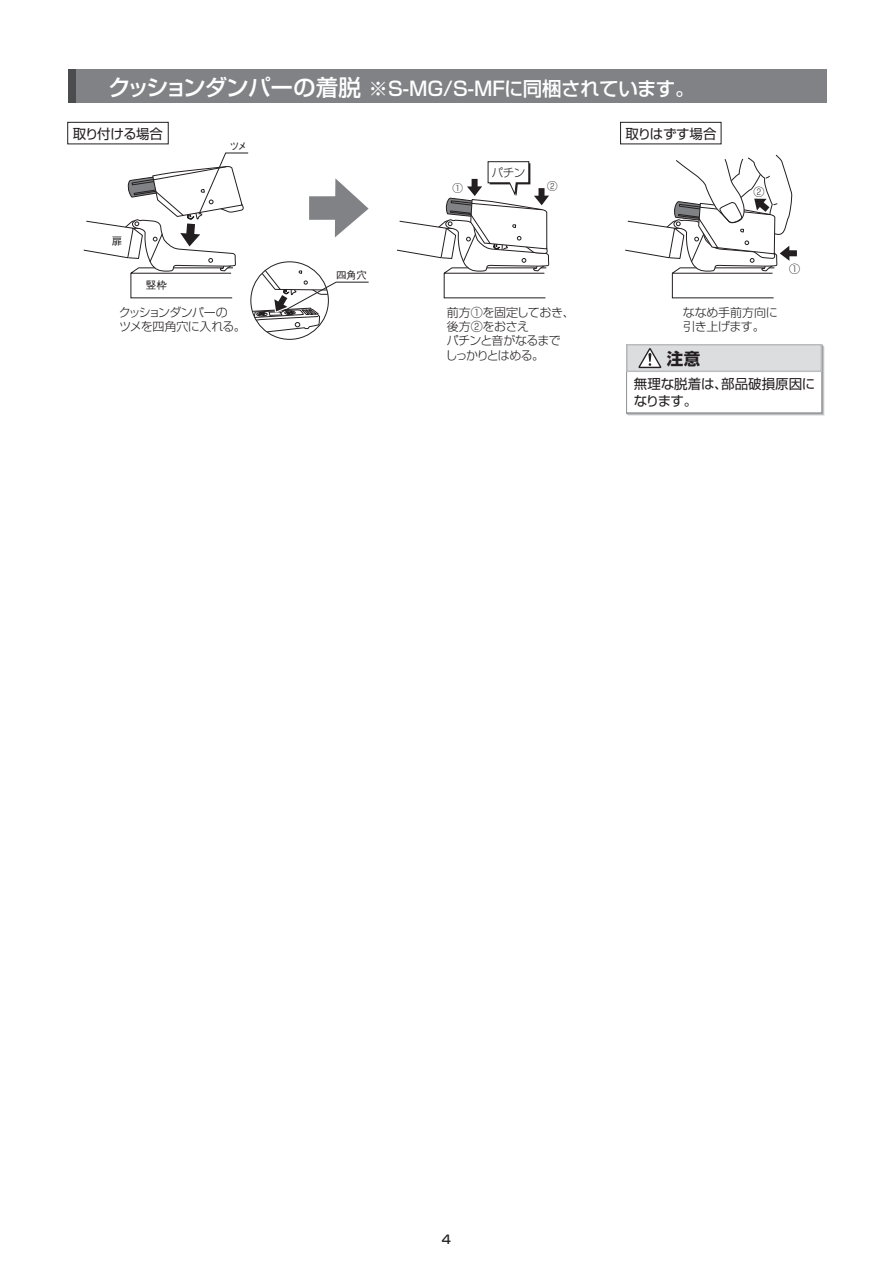
<style>
.page{position:relative;width:893px;height:1263px;background:#fff}
.page>*{position:absolute;margin:0;border:0;box-sizing:border-box;transform-origin:0 0}
.t1{font:500 19.5px "Shin Go Pr 5";letter-spacing:-.025em;color:#fff}
.t2{font:700 16.5px "Shin Go Pr 5";color:#231f20}
.t3{font:13.5px/16.5px "Shin Go Pr 5";letter-spacing:-.015em;color:#231f20}
.t4{font:13.5px "Shin Go Pr 5";letter-spacing:-.055em;color:#231f20}
.t5{font:300 12px/14.4px "Shin Go Pr 5";letter-spacing:-.035em;color:#231f20}
.t6{font:500 12px "Shin Go Pr 5";color:#231f20}
.t7{font:300 11.55px "Shin Go Pr 5";color:#231f20}
.t8{font:300 11.1px "Shin Go Pr 5";color:#231f20}
.t9{font:500 10.5px "Gothic BBB Pr 5";letter-spacing:-.03em;color:#231f20}
.t10{font:300 10.5px "Shin Go Pr 5";color:#231f20}
.s1{font-size:22.65px}
</style>
<div class="page">
<div style="left:67px;top:122px;width:102px;height:22px;background:#fff;border:1px solid #231f20"></div>
<div style="left:620px;top:122px;width:101px;height:22px;background:#fff;border:1px solid #231f20"></div>
<svg style="left:397px;top:161px;width:153px;height:138px"></svg>
<svg style="left:625px;top:154px;width:172px;height:145px"></svg>
<svg style="left:83px;top:152px;width:286px;height:187px"></svg>
<div style="left:68px;top:69px;width:758px;height:34px;background:#808285"></div>
<div style="left:68px;top:69px;width:7px;height:34px;background:#4b4c4d"></div>
<div style="left:626px;top:345px;width:196px;height:68px;background:#fff;border:1px solid #939598"></div>
<div style="left:626px;top:344px;width:196px;height:28px;background:#dcdddf;border:2px solid #bcbdc0"></div>
<svg style="left:638px;top:348px;width:23px;height:20px"></svg>
<h1 class="t1" style="left:108px;top:72px;width:588px"><span class="s1">クッションダンパーの着脱</span> ※S-MG/S-MFに同梱されています。</h1>
<p class="t4" style="left:73px;top:123px;width:92px">取り付ける場合</p>
<p class="t3" style="left:626px;top:124px;width:93px">取りはずす場合</p>
<p class="t7" style="left:492px;top:163px;width:35px">パチン</p>
<p class="t10" style="left:452px;top:179px;width:12px">①</p>
<p class="t10" style="left:547px;top:177px;width:12px">②</p>
<p class="t9" style="left:229px;top:138px;width:20px">ツメ</p>
<p class="t8" style="left:754px;top:182px;width:13px">②</p>
<p class="t9" style="left:112px;top:233px;width:12px">扉</p>
<p class="t9" style="left:146px;top:276px;width:22px">竪枠</p>
<p class="t9" style="left:336px;top:266px;width:32px">四角穴</p>
<p class="t5" style="left:119px;top:304px;width:129px">クッションダンパーの<br>ツメを四角穴に入れる。</p>
<p class="t5" style="left:446px;top:304px;width:131px">前方①を固定しておき、後方②をおさえ<br>パチンと音がなるまで<br>しっかりとはめる。</p>
<p class="t5" style="left:683px;top:304px;width:96px">ななめ手前方向に引き上げます。</p>
<h2 class="t2" style="left:667px;top:346px;width:35px">注意</h2>
<p class="t8" style="left:789px;top:260px;width:13px">①</p>
<p class="t3" style="left:634px;top:375px;width:183px">無理な脱着は、部品破損原因になります。</p>
<p class="t6" style="left:442px;top:1229px;width:11px">4</p>
</div>
